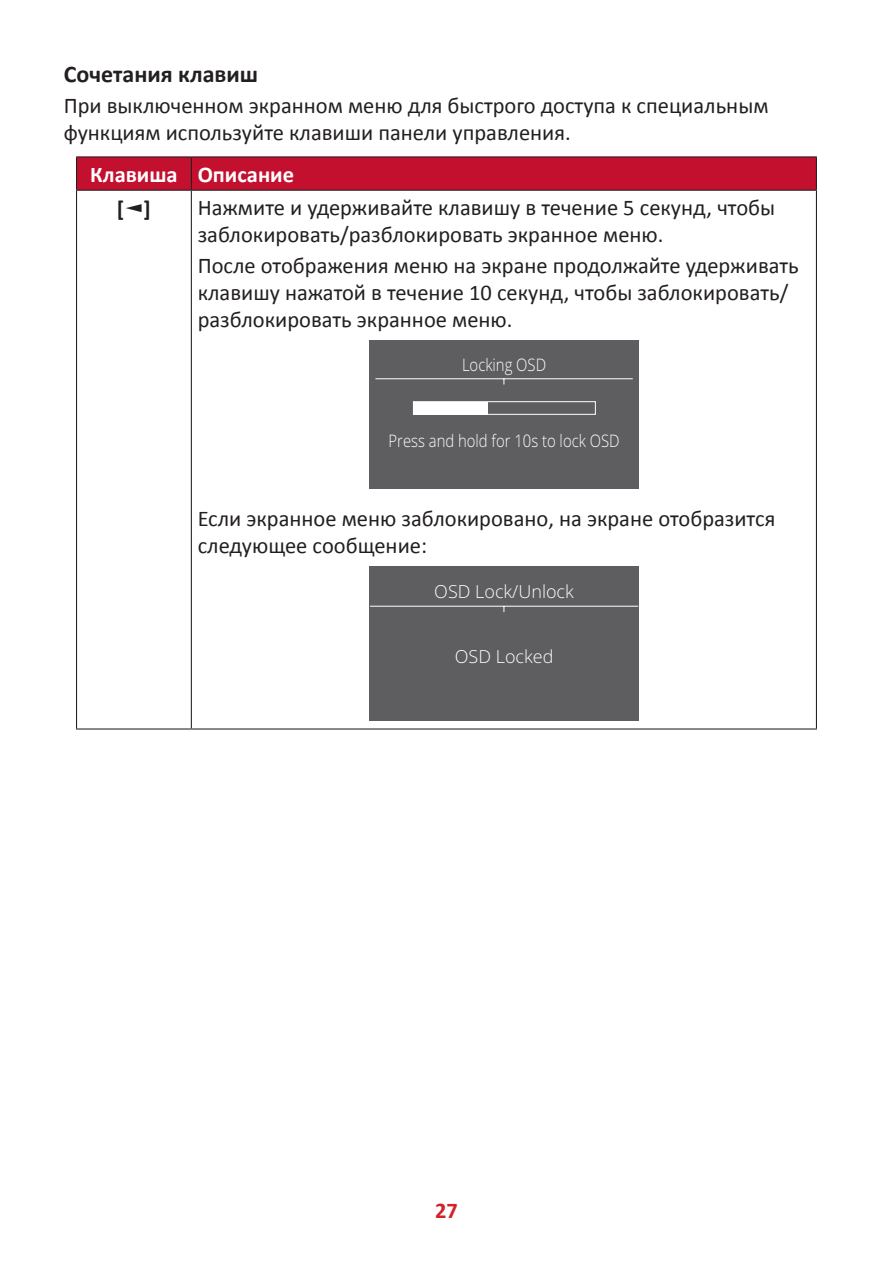
<style>
.page{position:relative;width:893px;height:1263px;background:#fff}
.page>*{position:absolute;margin:0;border:0;box-sizing:border-box;transform-origin:0 0}
.t1{font:700 24px "Calibri";color:#231f20}
.t2{font:22.5px/27px "Calibri";color:#231f20}
.t3{font:700 22.5px/34px "Calibri";color:#fff}
.t4{font:700 22.5px "Calibri";color:#d1232a}
.t5{font:300 18px "Open Sans";color:#fff}
.t6{font:300 17.25px "Open Sans";color:#fff;scale:.86 1}
.s1{color:#231f20}
</style>
<div class="page">
<div style="left:77px;top:157px;width:739px;height:33px;background:#c3102f"></div>
<hr style="left:76px;top:156px;width:115px;height:1px;background:#231f20">
<hr style="left:76px;top:157px;width:1px;height:33px;background:#231f20">
<hr style="left:191px;top:156px;width:626px;height:1px;background:#231f20">
<hr style="left:191px;top:157px;width:1px;height:33px;background:#231f20">
<hr style="left:816px;top:157px;width:1px;height:33px;background:#231f20">
<hr style="left:76px;top:190px;width:115px;height:1px;background:#231f20">
<hr style="left:76px;top:191px;width:1px;height:537px;background:#231f20">
<hr style="left:191px;top:190px;width:626px;height:1px;background:#231f20">
<hr style="left:191px;top:191px;width:1px;height:537px;background:#231f20">
<hr style="left:816px;top:191px;width:1px;height:537px;background:#231f20">
<hr style="left:76px;top:728px;width:115px;height:1px;background:#231f20">
<hr style="left:191px;top:728px;width:626px;height:1px;background:#231f20">
<div style="left:369px;top:340px;width:269px;height:148px;background:#5e5e61"></div>
<hr style="left:375px;top:378px;width:258px;height:1px;background:#fff">
<div style="left:413px;top:401px;width:183px;height:14px;border:1px solid #fff"></div>
<div style="left:413px;top:402px;width:75px;height:12px;background:#fff"></div>
<div style="left:369px;top:566px;width:269px;height:154px;background:#5e5e61"></div>
<hr style="left:370px;top:606px;width:268px;height:1px;background:#fff">
<p class="t1" style="left:64px;top:58px;width:196px">Сочетания клавиш</p>
<p class="t2" style="left:64px;top:92px;width:706px">При выключенном экранном меню для быстрого доступа к специальным функциям используйте клавиши панели управления.</p>
<p class="t3" style="left:117px;top:157px;width:179px;text-indent:-27px">Клавиша Описание <span class="s1">[◄]</span></p>
<p class="t2" style="left:198px;top:194px;width:579px">Нажмите и удерживайте клавишу в течение 5 секунд, чтобы заблокировать/разблокировать экранное меню.</p>
<p class="t2" style="left:198px;top:252px;width:602px">После отображения меню на экране продолжайте удерживать клавишу нажатой в течение 10 секунд, чтобы заблокировать/ разблокировать экранное меню.</p>
<p class="t6" style="left:462px;top:357px;width:99px">Locking OSD</p>
<p class="t6" style="left:389px;top:433px;width:270px">Press and hold for 10s to lock OSD</p>
<p class="t2" style="left:198px;top:505px;width:579px">Если экранное меню заблокировано, на экране отобразится следующее сообщение:</p>
<p class="t5" style="left:434px;top:581px;width:141px">OSD Lock/Unlock</p>
<p class="t5" style="left:455px;top:646px;width:100px">OSD Locked</p>
<p class="t4" style="left:435px;top:1202px;width:24px">27</p>
</div>
